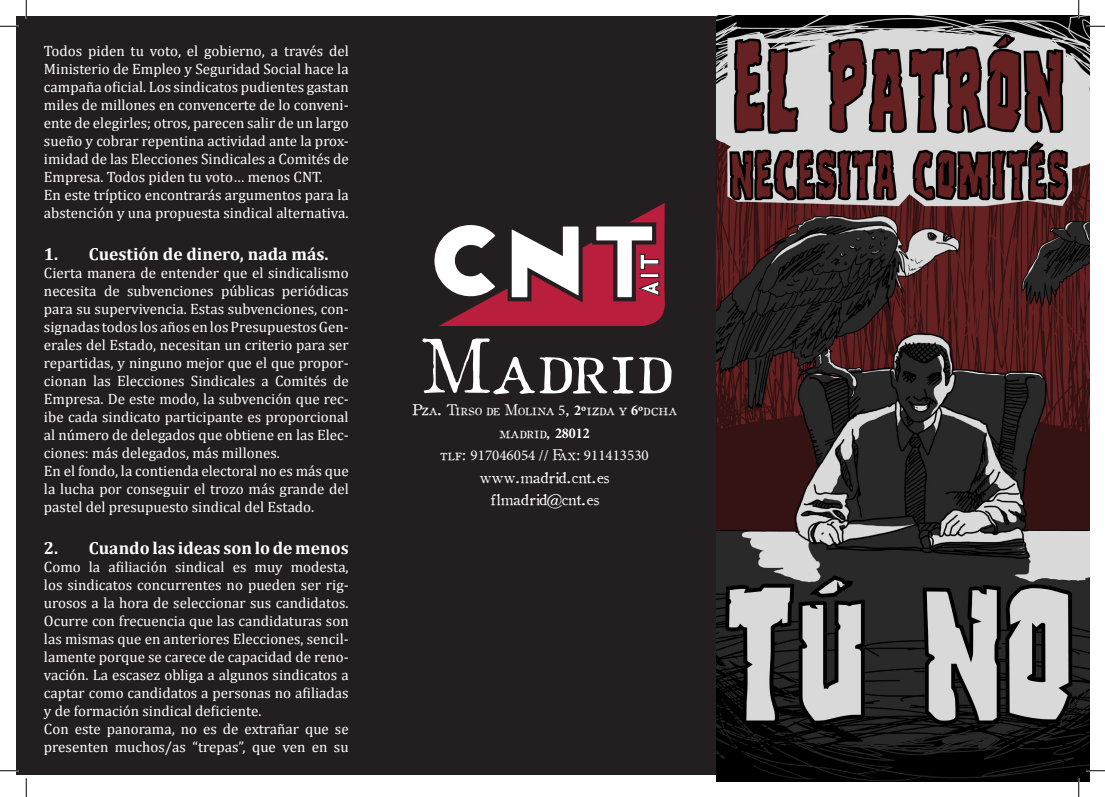
<style>
.page{position:relative;width:1105px;height:797px;background:#fff}
.page>*{position:absolute;margin:0;border:0;box-sizing:border-box;transform-origin:0 0}
.t1{font:102.5px "libertaria CNT";color:#fff}
.t2{font:75px "Oldstyle Small Caps HPLHS";letter-spacing:.035em;color:#fff}
.t3{font:25.62px "libertaria CNT";color:#fff}
.t4{font:700 17.5px "Cambria";color:#fff}
.t5{font:15px/18px "Cambria";color:#fff;text-align:justify}
.t6{font:15px "Oldstyle Small Caps HPLHS";letter-spacing:.03em;color:#fff}
.t7{font:15px "Old Style 1 HPLHS";letter-spacing:.025em;color:#fff}
.t8{font:15px "Minion Pro";color:#fff}
.s1{font-family:"Minion Pro"}
.s2{font-family:"Minion Pro";font-weight:700;font-stretch:condensed}
.s3{font-family:"Oldstyle Small Caps HPLHS"}
</style>
<div class="page">
<img style="left:716px;top:16px;width:373px;height:765px">
<div style="left:16px;top:16px;width:699px;height:758px;background:#231f20"></div>
<svg style="left:439px;top:203px;width:226px;height:123px"></svg>
<svg style="left:0;top:25px;width:19px;height:2px"></svg>
<svg style="left:1086px;top:25px;width:19px;height:2px"></svg>
<svg style="left:0;top:770px;width:19px;height:1px"></svg>
<svg style="left:1086px;top:770px;width:19px;height:1px"></svg>
<svg style="left:25px;top:0;width:2px;height:19px"></svg>
<svg style="left:25px;top:778px;width:2px;height:19px"></svg>
<svg style="left:1078px;top:0;width:1px;height:19px"></svg>
<svg style="left:1078px;top:778px;width:1px;height:19px"></svg>
<p class="t5" style="left:44px;top:41px;width:306px">Todos piden tu voto, el gobierno, a través del Ministerio de Empleo y Seguridad Social hace la campaña oficial. Los sindicatos pudientes gastan miles de millones en convencerte de lo conveni&shy;ente de elegirles; otros, parecen salir de un largo sueño y cobrar repentina actividad ante la prox&shy;imidad de las Elecciones Sindicales a Comités de Empresa. Todos piden tu voto… menos CNT.</p>
<p class="t5" style="left:44px;top:185px;width:306px">En este tríptico encontrarás argumentos para la abstención y una propuesta sindical alternativa.</p>
<p class="t4" style="left:44px;top:241px;width:286px">1. Cuestión de dinero, nada más.</p>
<p class="t5" style="left:44px;top:263px;width:306px">Cierta manera de entender que el sindicalismo necesita de subvenciones públicas periódicas para su supervivencia. Estas subvenciones, con&shy;signadas todos los años en los Presupuestos Gen&shy;erales del Estado, necesitan un criterio para ser repartidas, y ninguno mejor que el que propor&shy;cionan las Elecciones Sindicales a Comités de Empresa. De este modo, la subvención que rec&shy;ibe cada sindicato participante es proporcional al número de delegados que obtiene en las Elec&shy;ciones: más delegados, más millones.</p>
<p class="t5" style="left:44px;top:461px;width:306px">En el fondo, la contienda electoral no es más que la lucha por conseguir el trozo más grande del pastel del presupuesto sindical del Estado.</p>
<p class="t4" style="left:44px;top:535px;width:306px">2. Cuando las ideas son lo de menos</p>
<p class="t5" style="left:44px;top:557px;width:306px">Como la afiliación sindical es muy modesta, los sindicatos concurrentes no pueden ser rig&shy;urosos a la hora de seleccionar sus candidatos.<br>Ocurre con frecuencia que las candidaturas son las mismas que en anteriores Elecciones, sencil&shy;lamente porque se carece de capacidad de reno&shy;vación. La escasez obliga a algunos sindicatos a captar como candidatos a personas no afiliadas y de formación sindical deficiente.</p>
<p class="t5" style="left:44px;top:719px;width:306px">Con este panorama, no es de extrañar que se presenten muchos/as “trepas”, que ven en su</p>
<h1 class="t1" style="left:429px;top:179px;width:228px">CNT</h1>
<h3 class="t3" style="left:629px;top:298px;width:45px;rotate:-90deg">AIT</h3>
<p class="t2" style="left:419px;top:310px;width:253px">Madrid</p>
<p class="t6" style="left:412px;top:398px;width:266px">Pza. Tirso de Molina <span class="s1">5</span>, <span class="s2">2º</span>izda y <span class="s2">6º</span>dcha</p>
<p class="t6" style="left:499px;top:421px;width:92px">madrid, <span class="s2">28012</span></p>
<p class="t8" style="left:440px;top:445px;width:210px"><span class="s3">tlf:</span> 917046054 // <span class="s3">Fax:</span> 911413530</p>
<p class="t7" style="left:480px;top:466px;width:131px">www.madrid.cnt.es</p>
<p class="t7" style="left:490px;top:488px;width:110px">flmadrid@cnt.es</p>
</div>
